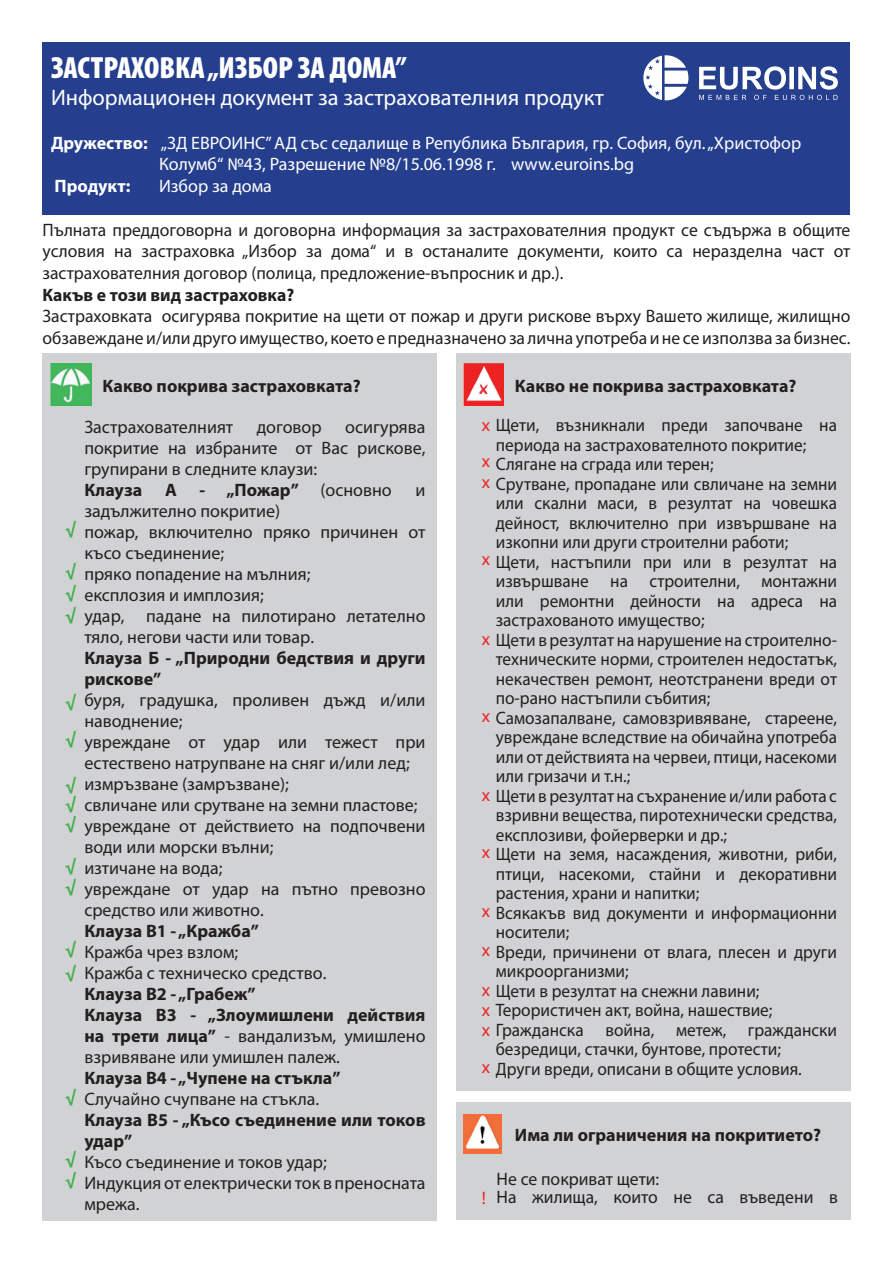
<style>
.page{position:relative;width:893px;height:1263px;background:#fff}
.page>*{position:absolute;margin:0;border:0;box-sizing:border-box;transform-origin:0 0}
.t1{font:900 condensed 30.75px "Myriad Pro";color:#fff}
.t2{font:22.5px "Myriad Pro";color:#fff}
.t3{font:18px/21px "Myriad Pro";color:#231f20}
.t4{font:18px/19.5px "Myriad Pro";color:#231f20;scale:.96 1}
.t5{font:700 18px/21px "Myriad Pro";color:#231f20}
.t6{font:18px/21.6px "Myriad Pro";color:#fff}
.t7{font:700 18px/22px "Myriad Pro";color:#40ae49}
.t8{font:700 18px "Myriad Pro";color:#fff}
.t9{font:18px "Myriad Pro";color:#ed2223}
.s1{font-weight:700}
.s2{color:#ed2223}
.s3{font-weight:400}
</style>
<div class="page">
<div style="left:43px;top:43px;width:807px;height:172px;background:#253f8e"></div>
<svg style="left:643px;top:55px;width:195px;height:45px"></svg>
<div style="left:43px;top:353px;width:394px;height:867px;background:#d1d2d4"></div>
<div style="left:456px;top:353px;width:394px;height:737px;background:#d1d2d4"></div>
<img style="left:51px;top:364px;width:41px;height:41px">
<img style="left:464px;top:364px;width:40px;height:41px">
<div style="left:456px;top:1102px;width:394px;height:117px;background:#d1d2d4"></div>
<img style="left:464px;top:1114px;width:38px;height:39px">
<h1 class="t1" style="left:51px;top:48px;width:357px">ЗАСТРАХОВКА „ИЗБОР ЗА ДОМА”</h1>
<p class="t2" style="left:51px;top:84px;width:554px">Информационен документ за застрахователния продукт</p>
<p class="t6" style="left:159px;top:131px;width:644px;text-indent:-108px"><span class="s1">Дружество:</span> „ЗД ЕВРОИНС” АД със седалище в Република България, гр. София, бул. „Христофор<br>Колумб“ №43, Разрешение №8/15.06.1998 г. www.euroins.bg</p>
<p class="t8" style="left:55px;top:174px;width:77px">Продукт:</p>
<p class="t6" style="left:159px;top:175px;width:114px">Избор за дома</p>
<p class="t3" style="left:43px;top:219px;width:809px;line-height:21.6px;text-align:justify">Пълната преддоговорна и договорна информация за застрахователния продукт се съдържа в общите условия на застраховка „Избор за дома“ и в останалите документи, които са неразделна част от застрахователния договор (полица, предложение-въпросник и др.).</p>
<p class="t5" style="left:43px;top:283px;width:253px">Какъв е този вид застраховка?</p>
<p class="t3" style="left:43px;top:305px;width:809px;line-height:21.6px">Застраховката осигурява покритие на щети от пожар и други рискове върху Вашето жилище, жилищно обзавеждане и/или друго имущество, което е предназначено за лична употреба и не се използва за бизнес.</p>
<p class="t7" style="left:65px;top:518px;width:12px">√</p>
<p class="t7" style="left:65px;top:560px;width:12px;text-align:justify">√ √ √</p>
<p class="t7" style="left:65px;top:683px;width:12px;line-height:37.7px">√ √</p>
<p class="t7" style="left:65px;top:775px;width:12px;line-height:19.8px;text-align:justify">√ √ √</p>
<p class="t7" style="left:65px;top:856px;width:12px;line-height:20.5px">√ √</p>
<p class="t7" style="left:65px;top:938px;width:12px;line-height:23.7px">√ √</p>
<p class="t7" style="left:65px;top:1086px;width:12px">√</p>
<p class="t7" style="left:65px;top:1149px;width:12px;line-height:20.9px">√ √</p>
<p class="t5" style="left:103px;top:375px;width:259px">Какво покрива застраховката?</p>
<p class="t4" style="left:482px;top:366px;width:372px;line-height:39.2px;text-align:center"><span class="s1">Какво не покрива застраховката?<br></span><span class="s2">x</span> Щети, възникнали преди започване на</p>
<p class="t4" style="left:482px;top:450px;width:372px;line-height:22.5px"><span class="s2">x<br>x</span> Срутване, пропадане или свличане на земни</p>
<p class="t3" style="left:84px;top:416px;width:151px">Застрахователният</p>
<p class="t3" style="left:257px;top:416px;width:66px">договор</p>
<p class="t3" style="left:84px;top:416px;width:343px;text-align:justify;text-indent:261px">осигурява покритие на избраните от Вас рискове, групирани в следните клаузи:</p>
<p class="t5" style="left:84px;top:479px;width:60px">Клауза</p>
<p class="t5" style="left:165px;top:479px;width:13px">А</p>
<p class="t5" style="left:200px;top:479px;width:194px">- „Пожар” <span class="s3">(основно</span></p>
<p class="t3" style="left:416px;top:479px;width:11px">и</p>
<p class="t3" style="left:84px;top:500px;width:343px">задължително покритие)<br>пожар, включително пряко причинен от късо съединение;<br>пряко попадение на мълния;<br>експлозия и имплозия;<br>удар, падане на пилотирано летателно тяло, негови части или товар.</p>
<p class="t5" style="left:84px;top:647px;width:343px">Клауза Б - „Природни бедствия и други рискове”</p>
<p class="t3" style="left:84px;top:689px;width:343px">буря, градушка, проливен дъжд и/или наводнение;<br>увреждане от удар или тежест при естествено натрупване на сняг и/или лед; измръзване (замръзване);<br>свличане или срутване на земни пластове; увреждане от действието на подпочвени води или морски вълни;<br>изтичане на вода;<br>увреждане от удар на пътно превозно средство или животно.</p>
<p class="t5" style="left:84px;top:920px;width:176px">Клауза В1 - „Кражба”</p>
<p class="t3" style="left:84px;top:941px;width:244px">Кражба чрез взлом;<br>Кражба с техническо средство.</p>
<p class="t5" style="left:84px;top:983px;width:343px">Клауза В2 - „Грабеж”<br>Клауза В3 - „Злоумишлени действия на трети лица” <span class="s3">- вандализъм, умишлено взривяване или умишлен палеж.</span></p>
<p class="t5" style="left:84px;top:1067px;width:258px">Клауза В4 - „Чупене на стъкла”</p>
<p class="t3" style="left:84px;top:1088px;width:236px">Случайно счупване на стъкла.</p>
<p class="t5" style="left:84px;top:1109px;width:343px">Клауза В5 - „Късо съединение или токов удар”</p>
<p class="t3" style="left:84px;top:1151px;width:343px">Късо съединение и токов удар;<br>Индукция от електрически ток в преносната мрежа.</p>
<p class="t4" style="left:496px;top:435px;width:325px">периода на застрахователното покритие;<br>Слягане на сграда или терен;</p>
<p class="t4" style="left:496px;top:493px;width:357px">или скални маси, в резултат на човешка дейност, включително при извършване на изкопни или други строителни работи;<br>Щети, настъпили при или в резултат на извършване на строителни, монтажни или ремонтни дейности на адреса на застрахованото имущество;</p>
<p class="t4" style="left:496px;top:649px;width:357px">техническите норми, строителен недостатък, некачествен ремонт, неотстранени вреди от по-рано настъпили събития;<br>Самозапалване, самовзривяване, стареене, увреждане вследствие на обичайна употреба или от действията на червеи, птици, насекоми или гризачи и т.н.;</p>
<p class="t4" style="left:496px;top:805px;width:357px">взривни вещества, пиротехнически средства, експлозиви, фойерверки и др.;<br>Щети на земя, насаждения, животни, риби, птици, насекоми, стайни и декоративни растения, храни и напитки;<br>Всякакъв вид документи и информационни носители;</p>
<p class="t4" style="left:496px;top:961px;width:140px">микроорганизми;</p>
<p class="t9" style="left:482px;top:548px;width:10px">x</p>
<p class="t4" style="left:482px;top:630px;width:372px"><span class="s2">x</span> Щети в резултат на нарушение на строително-</p>
<p class="t9" style="left:482px;top:705px;width:10px">x</p>
<p class="t4" style="left:482px;top:786px;width:372px"><span class="s2">x</span> Щети в резултат на съхранение и/или работа с</p>
<p class="t9" style="left:482px;top:841px;width:10px">x</p>
<p class="t9" style="left:482px;top:900px;width:10px">x</p>
<p class="t4" style="left:482px;top:932px;width:372px;line-height:39px"><span class="s2">x</span> Вреди, причинени от влага, плесен и други <span class="s2">x</span> Щети в резултат на снежни лавини;<br><span class="s2">x</span> Гражданска война, метеж, граждански</p>
<p class="t4" style="left:482px;top:1000px;width:304px"><span class="s2">x</span> Терористичен акт, война, нашествие;</p>
<p class="t4" style="left:496px;top:1039px;width:299px">безредици, стачки, бунтове, протести;</p>
<p class="t4" style="left:482px;top:1059px;width:335px"><span class="s2">x</span> Други вреди, описани в общите условия.</p>
<p class="t5" style="left:515px;top:1124px;width:308px">Има ли ограничения на покритието?</p>
<p class="t3" style="left:497px;top:1169px;width:343px;line-height:18px">Не се покриват щети:<br>На жилища, които не са въведени в</p>
<p class="t9" style="left:482px;top:1187px;width:6px">!</p>
</div>
